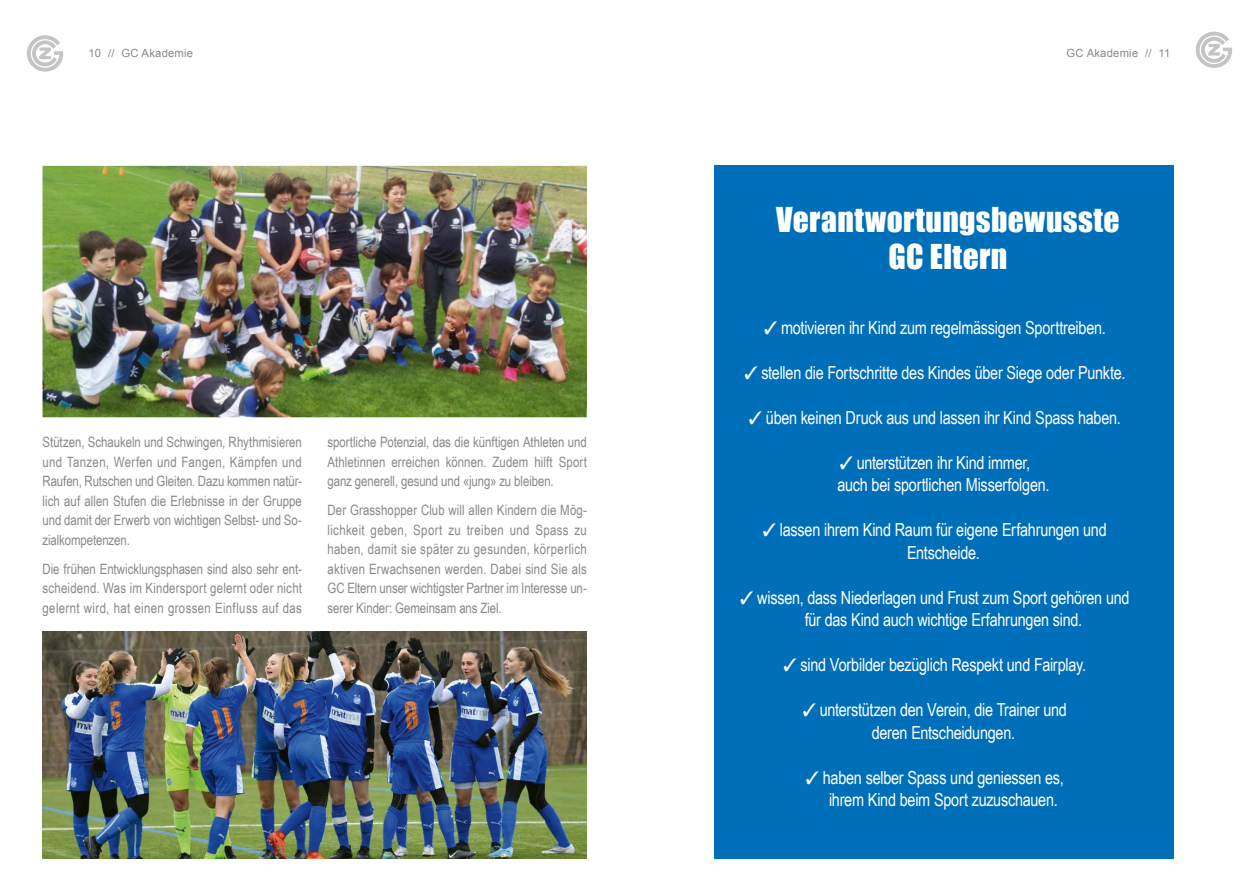
<style>
.page{position:relative;width:1259px;height:893px;background:#fff}
.page>*{position:absolute;margin:0;border:0;box-sizing:border-box;transform-origin:0 0}
.t1{font:31.5px/37.5px "Impact";letter-spacing:.015em;color:#fff;text-align:center}
.t2{font:18px/22.5px "Arial Narrow";letter-spacing:-.015em;color:#fff}
.t3{font:14.25px/19.5px "Arial Narrow";letter-spacing:-.005em;color:#878988;text-align:justify}
.t4{font:11.25px "Arial";letter-spacing:.02em;color:#878988}
</style>
<div class="page">
<svg style="left:1195px;top:31px;width:37px;height:37px"></svg>
<svg style="left:27px;top:35px;width:36px;height:37px"></svg>
<div style="left:714px;top:166px;width:460px;height:693px;background:#006fb9"></div>
<img style="left:43px;top:166px;width:544px;height:251px">
<img style="left:43px;top:632px;width:544px;height:227px">
<p class="t4" style="left:88px;top:46px;width:106px">10 // GC Akademie</p>
<p class="t4" style="left:1066px;top:46px;width:105px">GC Akademie // 11</p>
<p class="t3" style="left:43px;top:432px;width:261px">Stützen, Schaukeln und Schwingen, Rhythmisieren und Tanzen, Werfen und Fangen, Kämpfen und Raufen, Rutschen und Gleiten. Dazu kommen natür&shy;lich auf allen Stufen die Erlebnisse in der Gruppe und damit der Erwerb von wichtigen Selbst- und So&shy;zialkompetenzen.</p>
<p class="t3" style="left:43px;top:559px;width:261px">Die frühen Entwicklungsphasen sind also sehr ent&shy;scheidend. Was im Kindersport gelernt oder nicht gelernt wird, hat einen grossen Einfluss auf das</p>
<p class="t3" style="left:327px;top:432px;width:261px">sportliche Potenzial, das die künftigen Athleten und Athletinnen erreichen können. Zudem hilft Sport ganz generell, gesund und «jung» zu bleiben.</p>
<p class="t3" style="left:327px;top:500px;width:261px">Der Grasshopper Club will allen Kindern die Mög&shy;lichkeit geben, Sport zu treiben und Spass zu haben, damit sie später zu gesunden, körperlich aktiven Erwachsenen werden. Dabei sind Sie als GC Eltern unser wichtigster Partner im Interesse un&shy;serer Kinder: Gemeinsam ans Ziel.</p>
<h1 class="t1" style="left:776px;top:200px;width:345px">Verantwortungsbewusste<br>GC Eltern</h1>
<p class="t2" style="left:764px;top:315px;width:343px">✓ motivieren ihr Kind zum regelmässigen Sporttreiben.</p>
<p class="t2" style="left:744px;top:360px;width:382px">✓ stellen die Fortschritte des Kindes über Siege oder Punkte.</p>
<p class="t2" style="left:749px;top:405px;width:373px">✓ üben keinen Druck aus und lassen ihr Kind Spass haben.</p>
<p class="t2" style="left:837px;top:450px;width:213px">✓ unterstützen ihr Kind immer, auch bei sportlichen Misserfolgen.</p>
<p class="t2" style="left:907px;top:518px;width:201px;text-indent:-144px">✓ lassen ihrem Kind Raum für eigene Erfahrungen und<br>Entscheide.</p>
<p class="t2" style="left:804px;top:585px;width:326px;text-indent:-64px">✓ wissen, dass Niederlagen und Frust zum Sport gehören und für das Kind auch wichtige Erfahrungen sind.</p>
<p class="t2" style="left:783px;top:653px;width:304px">✓ sind Vorbilder bezüglich Respekt und Fairplay.</p>
<p class="t2" style="left:871px;top:698px;width:197px;text-indent:-69px">✓ unterstützen den Verein, die Trainer und deren Entscheidungen.</p>
<p class="t2" style="left:829px;top:765px;width:236px;text-indent:-23px">✓ haben selber Spass und geniessen es, ihrem Kind beim Sport zuzuschauen.</p>
</div>
